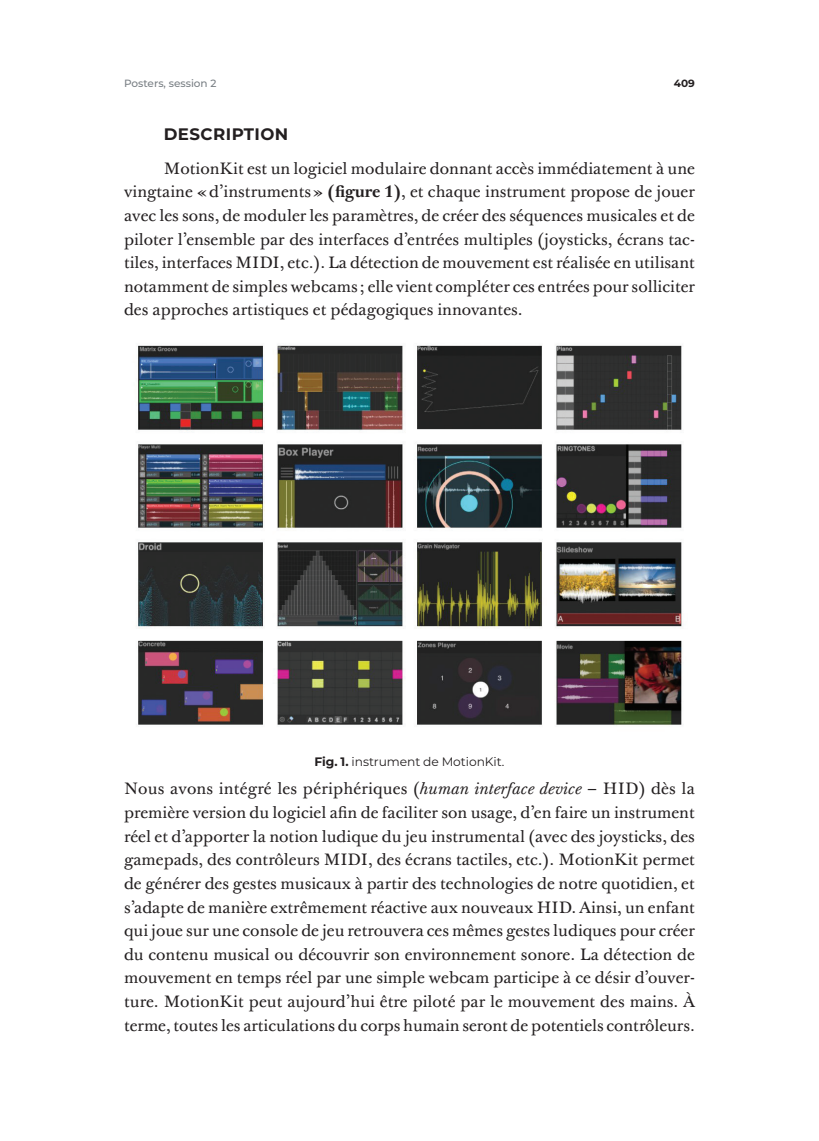
<style>
.page{position:relative;width:819px;height:1141px;background:#fff}
.page>*{position:absolute;margin:0;border:0;box-sizing:border-box;transform-origin:0 0}
._21_titre_1{font:700 16.62px "Montserrat";letter-spacing:.025em;color:#231f20}
._242_texte_courant_s{font:16.1px/23.6px "Baskerville 10 Pro";letter-spacing:-.005em;color:#231f20;text-align:justify}
._24_texte_courant{font:16.1px/23.6px "Baskerville 10 Pro";color:#231f20;text-align:justify}
._26_legende_figure{font:12.25px "Montserrat";letter-spacing:-.005em;color:#231f20}
.t1{font:500 10.5px "Montserrat";color:#797f84}
.t2{font:700 10.5px "Montserrat";color:#231f20}
.s1{font-weight:700}
.s2{font-style:italic}
</style>
<div class="page">
<img style="left:138px;top:345px;width:544px;height:380px">
<p class="t1" style="left:124px;top:76px;width:94px">Posters, session 2</p>
<p class="t2" style="left:673px;top:75px;width:23px">409</p>
<p class="_21_titre_1" style="left:164px;top:122px;width:126px">DESCRIPTION</p>
<p class="_24_texte_courant" style="left:124px;top:157px;width:572px;text-indent:40px">MotionKit est un logiciel modulaire donnant accès immédiatement à une vingtaine «d’instruments» <span class="s1">(figure 1)</span>, et chaque instrument propose de jouer avec les sons, de moduler les paramètres, de créer des séquences musicales et de piloter l’ensemble par des interfaces d’entrées multiples (joysticks, écrans tac&shy;tiles, interfaces MIDI, etc.). La détection de mouvement est réalisée en utilisant notamment de simples webcams ; elle vient compléter ces entrées pour solliciter des approches artistiques et pédagogiques innovantes.</p>
<p class="_26_legende_figure" style="left:314px;top:753px;width:191px"><span class="s1">Fig. 1.</span> instrument de MotionKit.</p>
<p class="_242_texte_courant_s" style="left:124px;top:778px;width:572px">Nous avons intégré les périphériques (<span class="s2">human interface device</span> – HID) dès la première version du logiciel afin de faciliter son usage, d’en faire un instrument réel et d’apporter la notion ludique du jeu instrumental (avec des joysticks, des gamepads, des contrôleurs MIDI, des écrans tactiles, etc.). MotionKit permet de générer des gestes musicaux à partir des technologies de notre quotidien, et s’adapte de manière extrêmement réactive aux nouveaux HID. Ainsi, un enfant qui joue sur une console de jeu retrouvera ces mêmes gestes ludiques pour créer du contenu musical ou découvrir son environnement sonore. La détection de mouvement en temps réel par une simple webcam participe à ce désir d’ouver&shy;ture. MotionKit peut aujourd’hui être piloté par le mouvement des mains. À terme, toutes les articulations du corps humain seront de potentiels contrôleurs.</p>
</div>
